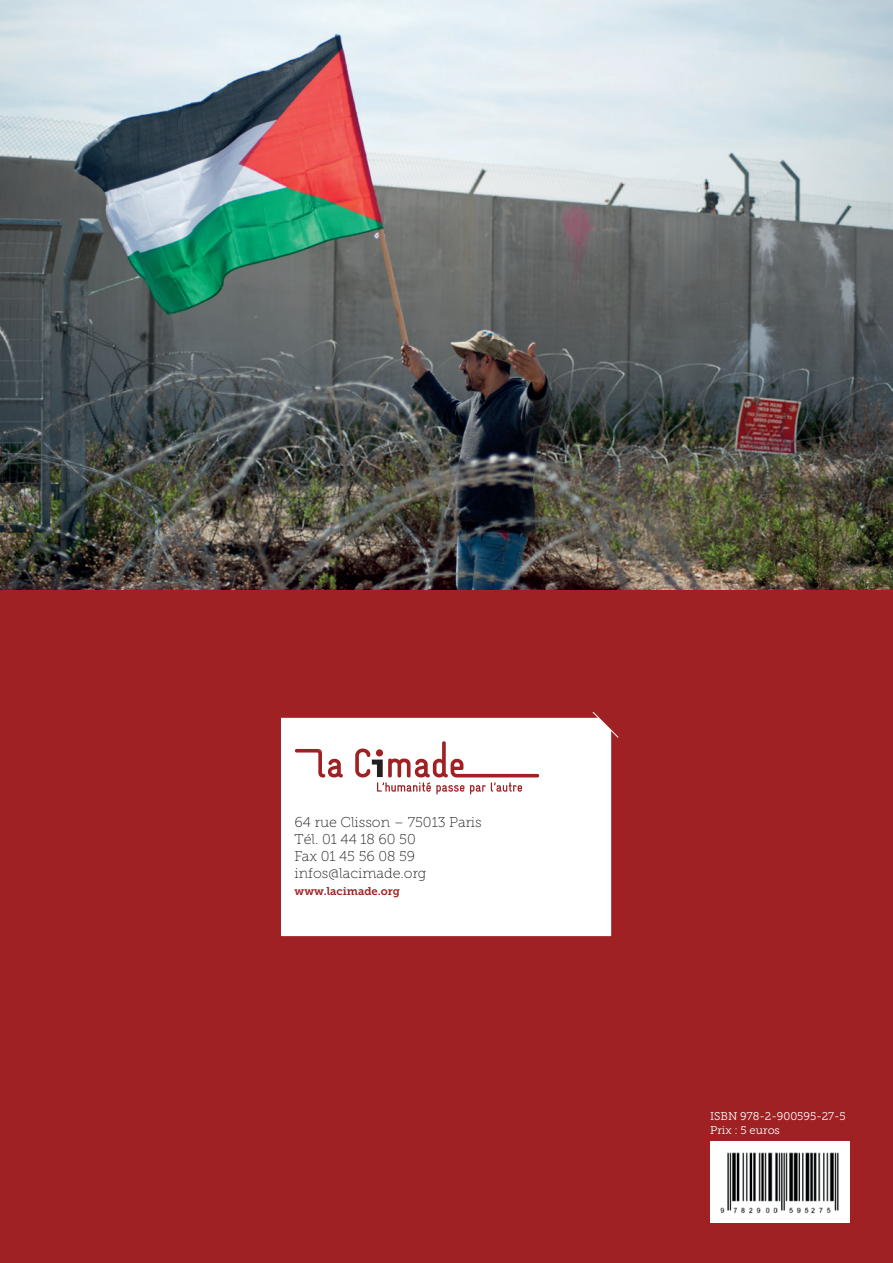
<style>
.page{position:relative;width:893px;height:1263px;background:#fff}
.page>*{position:absolute;margin:0;border:0;box-sizing:border-box;transform-origin:0 0}
.t1{font:14.25px/17.1px "Museo Slab 100";color:#231f20}
.t2{font:11.25px/13.5px "Museo Slab 300";color:#fff}
.t3{font:11.25px "Museo Slab 700";color:#9f2124}
</style>
<div class="page">
<div style="left:0;top:589px;width:893px;height:674px;background:#9f2124"></div>
<div style="left:281px;top:718px;width:330px;height:218px;background:#fff"></div>
<svg style="left:355px;top:741px;width:184px;height:53px;background:#ead4d4"></svg>
<svg style="left:295px;top:749px;width:48px;height:28px"></svg>
<svg style="left:592px;top:712px;width:27px;height:26px"></svg>
<img style="left:0;top:0;width:893px;height:589px">
<img style="left:710px;top:1142px;width:139px;height:81px">
<p class="t1" style="left:295px;top:814px;width:189px">64 rue Clisson – 75013 Paris<br>Tél. 01 44 18 60 50<br>Fax 01 45 56 08 59 infos@lacimade.org</p>
<p class="t3" style="left:295px;top:884px;width:107px">www.lacimade.org</p>
<p class="t2" style="left:710px;top:1109px;width:137px">ISBN 978-2-900595-27-5<br>Prix : 5 euros</p>
</div>
